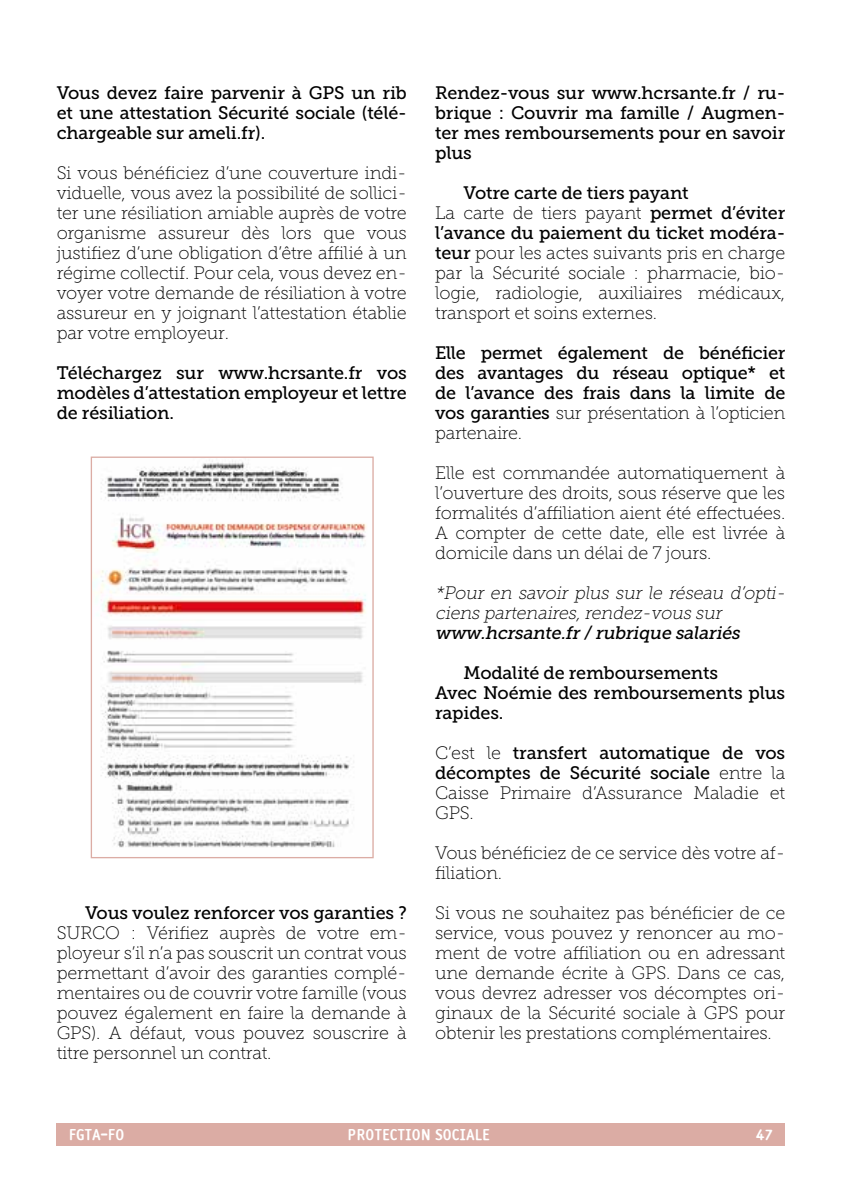
<style>
.page{position:relative;width:842px;height:1191px;background:#fff}
.page>*{position:absolute;margin:0;border:0;box-sizing:border-box;transform-origin:0 0}
.t1{font:18px/20px "Museo Slab 100";letter-spacing:-.01em;color:#000;text-align:justify}
.t2{font:18px/20px "Museo Slab 500";letter-spacing:-.01em;color:#000;text-align:justify}
.t3{font:italic 18px/20px "Museo Slab 100";color:#000}
.t4{font:italic 18px "Museo Slab 500";color:#000}
.t5{font:16px "Saturday Sans ICG Bold";color:#fff}
.s1{font-family:"Museo Slab 500"}
.s2{font-family:"Museo Slab 100"}
</style>
<div class="page">
<img style="left:93px;top:460px;width:274px;height:388px">
<div style="left:91px;top:456px;width:283px;height:402px;border:1px solid #dbaca4"></div>
<div style="left:57px;top:1123px;width:728px;height:22px;background:#dbaca4"></div>
<p class="t2" style="left:57px;top:82px;width:352px">Vous devez faire parvenir à GPS un rib et une attestation Sécurité sociale (télé&shy;chargeable sur ameli.fr).</p>
<p class="t1" style="left:57px;top:162px;width:352px">Si vous bénéficiez d’une couverture indi&shy;viduelle, vous avez la possibilité de sollici&shy;ter une résiliation amiable auprès de votre organisme assureur dès lors que vous justifiez d’une obligation d’être affilié à un régime collectif. Pour cela, vous devez en&shy;voyer votre demande de résiliation à votre assureur en y joignant l’attestation établie par votre employeur.</p>
<p class="t2" style="left:57px;top:362px;width:352px">Téléchargez sur www.hcrsante.fr vos modèles d’attestation employeur et lettre de résiliation.</p>
<p class="t2" style="left:85px;top:902px;width:323px">Vous voulez renforcer vos garanties ?</p>
<p class="t1" style="left:57px;top:922px;width:352px">SURCO : Vérifiez auprès de votre em&shy;ployeur s’il n’a pas souscrit un contrat vous permettant d’avoir des garanties complé&shy;mentaires ou de couvrir votre famille (vous pouvez également en faire la demande à GPS). A défaut, vous pouvez souscrire à titre personnel un contrat.</p>
<p class="t2" style="left:435px;top:82px;width:352px">Rendez-vous sur www.hcrsante.fr / ru&shy;brique : Couvrir ma famille / Augmen&shy;ter mes remboursements pour en savoir plus</p>
<p class="t2" style="left:463px;top:182px;width:227px">Votre carte de tiers payant</p>
<p class="t1" style="left:435px;top:202px;width:352px">La carte de tiers payant <span class="s1">permet d’éviter</span></p>
<p class="t2" style="left:435px;top:222px;width:352px">l’avance du paiement du ticket modéra-</p>
<p class="t1" style="left:435px;top:242px;width:352px"><span class="s1">teur</span> pour les actes suivants pris en charge par la Sécurité sociale : pharmacie, bio&shy;logie, radiologie, auxiliaires médicaux, transport et soins externes.</p>
<p class="t2" style="left:435px;top:342px;width:352px">Elle permet également de bénéficier des avantages du réseau optique* et de l’avance des frais dans la limite de</p>
<p class="t1" style="left:435px;top:402px;width:352px"><span class="s1">vos garanties</span> sur présentation à l’opticien partenaire.</p>
<p class="t1" style="left:435px;top:462px;width:352px">Elle est commandée automatiquement à l’ouverture des droits, sous réserve que les formalités d’affiliation aient été effectuées.<br>A compter de cette date, elle est livrée à domicile dans un délai de 7 jours.</p>
<p class="t3" style="left:435px;top:583px;width:355px">*Pour en savoir plus sur le réseau d’opti&shy;ciens partenaires,rendez-vous sur</p>
<p class="t4" style="left:435px;top:622px;width:310px">www.hcrsante.fr / rubrique salariés</p>
<p class="t2" style="left:435px;top:662px;width:352px;text-align:left;text-indent:28px">Modalité de remboursements<br>Avec Noémie des remboursements plus rapides.</p>
<p class="t2" style="left:435px;top:742px;width:352px"><span class="s2">C’est le</span> transfert automatique de vos décomptes de Sécurité sociale <span class="s2">entre la</span></p>
<p class="t1" style="left:435px;top:782px;width:352px">Caisse Primaire d’Assurance Maladie et<br>GPS.</p>
<p class="t1" style="left:435px;top:842px;width:352px">Vous bénéficiez de ce service dès votre af&shy;filiation.</p>
<p class="t1" style="left:435px;top:902px;width:352px">Si vous ne souhaitez pas bénéficier de ce service, vous pouvez y renoncer au mo&shy;ment de votre affiliation ou en adressant une demande écrite à GPS. Dans ce cas, vous devrez adresser vos décomptes ori&shy;ginaux de la Sécurité sociale à GPS pour obtenir les prestations complémentaires.</p>
<p class="t5" style="left:69px;top:1125px;width:57px">FGTA-FO</p>
<p class="t5" style="left:348px;top:1125px;width:144px">PROTECTION SOCIALE</p>
<p class="t5" style="left:756px;top:1125px;width:18px">47</p>
</div>
